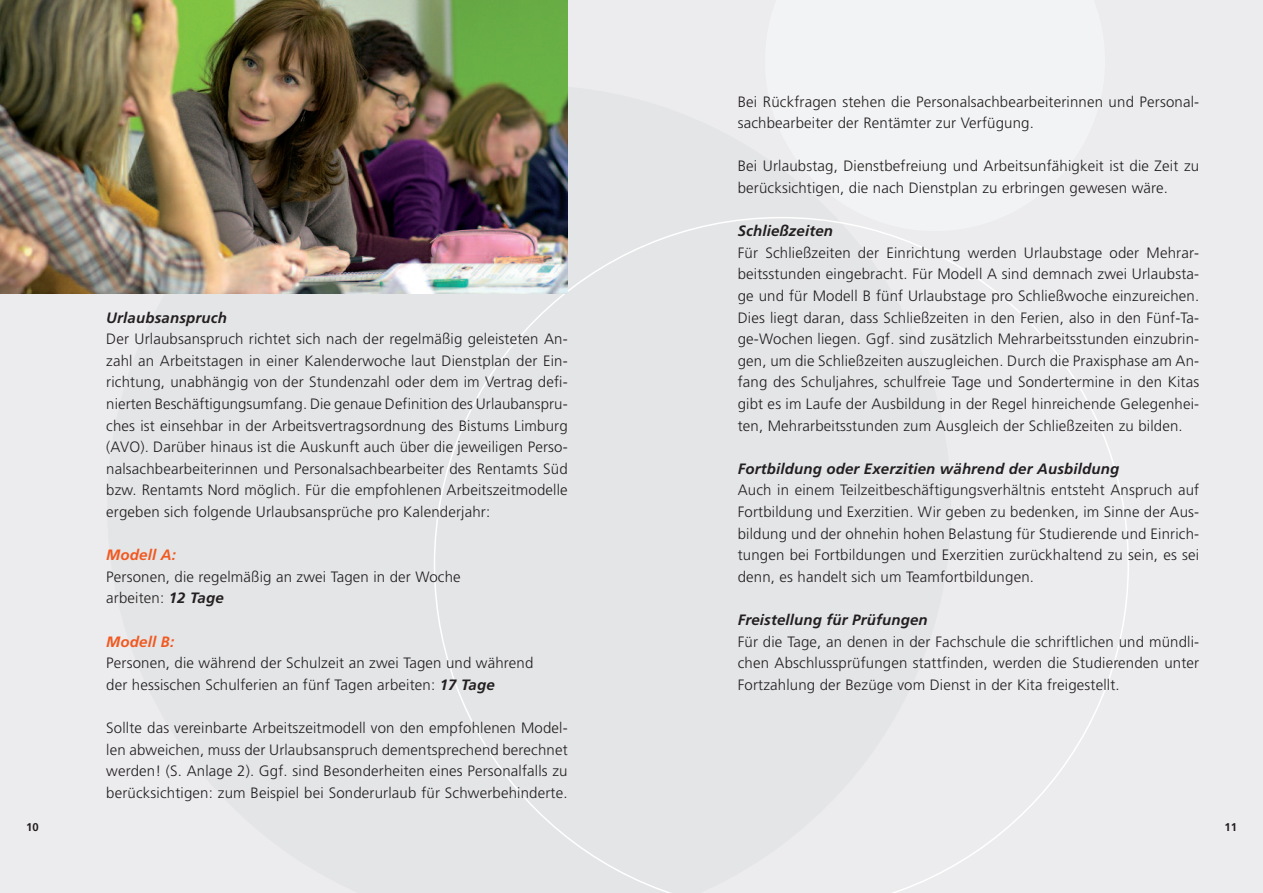
<style>
.page{position:relative;width:1263px;height:893px;background:#ececee}
.page>*{position:absolute;margin:0;border:0;box-sizing:border-box;transform-origin:0 0}
.t1{font:300 15px/21.6px "Frutiger";letter-spacing:.01em;color:#231f20;text-align:justify}
.t2{font:italic 700 15px "Frutiger";letter-spacing:.01em;color:#231f20}
.t3{font:italic 700 15px "Frutiger";letter-spacing:.01em;color:#f15921}
.t4{font:700 11.25px "Frutiger";color:#231f20}
.s1{font-weight:700;font-style:italic}
</style>
<div class="page">
<svg style="left:434px;top:218px;width:695px;height:675px"></svg>
<svg style="left:765px;top:217px;width:340px;height:14px"></svg>
<img style="left:0;top:0;width:568px;height:294px">
<p class="t2" style="left:106px;top:311px;width:122px">Urlaubsanspruch</p>
<p class="t1" style="left:106px;top:329px;width:463px">Der Urlaubsanspruch richtet sich nach der regelmäßig geleisteten An&shy;zahl an Arbeitstagen in einer Kalenderwoche laut Dienstplan der Ein&shy;richtung, unabhängig von der Stundenzahl oder dem im Vertrag defi&shy;nierten Beschäftigungsumfang. Die genaue Definition des Urlaubanspru&shy;ches ist einsehbar in der Arbeitsvertragsordnung des Bistums Limburg (AVO). Darüber hinaus ist die Auskunft auch über die jeweiligen Perso&shy;nalsachbearbeiterinnen und Personalsachbearbeiter des Rentamts Süd bzw. Rentamts Nord möglich. Für die empfohlenen Arbeitszeitmodelle ergeben sich folgende Urlaubsansprüche pro Kalenderjahr:</p>
<p class="t3" style="left:106px;top:549px;width:71px">Modell A:</p>
<p class="t1" style="left:106px;top:567px;width:356px">Personen, die regelmäßig an zwei Tagen in der Woche arbeiten: <span class="s1">12 Tage</span></p>
<p class="t3" style="left:106px;top:635px;width:69px">Modell B:</p>
<p class="t1" style="left:106px;top:653px;width:428px">Personen, die während der Schulzeit an zwei Tagen und während der hessischen Schulferien an fünf Tagen arbeiten: <span class="s1">17 Tage</span></p>
<p class="t1" style="left:106px;top:718px;width:463px">Sollte das vereinbarte Arbeitszeitmodell von den empfohlenen Model&shy;len abweichen, muss der Urlaubsanspruch dementsprechend berechnet werden! (S. Anlage 2). Ggf. sind Besonderheiten eines Personalfalls zu berücksichtigen: zum Beispiel bei Sonderurlaub für Schwerbehinderte.</p>
<p class="t1" style="left:738px;top:92px;width:463px">Bei Rückfragen stehen die Personalsachbearbeiterinnen und Personal&shy;sachbearbeiter der Rentämter zur Verfügung.</p>
<p class="t1" style="left:738px;top:157px;width:463px">Bei Urlaubstag, Dienstbefreiung und Arbeitsunfähigkeit ist die Zeit zu berücksichtigen, die nach Dienstplan zu erbringen gewesen wäre.</p>
<p class="t2" style="left:738px;top:225px;width:97px">Schließzeiten</p>
<p class="t1" style="left:738px;top:243px;width:463px">Für Schließzeiten der Einrichtung werden Urlaubstage oder Mehrar&shy;beitsstunden eingebracht. Für Modell A sind demnach zwei Urlaubsta&shy;ge und für Modell B fünf Urlaubstage pro Schließwoche einzureichen.<br>Dies liegt daran, dass Schließzeiten in den Ferien, also in den Fünf-Ta&shy;ge-Wochen liegen. Ggf. sind zusätzlich Mehrarbeitsstunden einzubrin&shy;gen, um die Schließzeiten auszugleichen. Durch die Praxisphase am An&shy;fang des Schuljahres, schulfreie Tage und Sondertermine in den Kitas gibt es im Laufe der Ausbildung in der Regel hinreichende Gelegenhei&shy;ten, Mehrarbeitsstunden zum Ausgleich der Schließzeiten zu bilden.</p>
<p class="t2" style="left:738px;top:463px;width:383px">Fortbildung oder Exerzitien während der Ausbildung</p>
<p class="t1" style="left:738px;top:481px;width:463px">Auch in einem Teilzeitbeschäftigungsverhältnis entsteht Anspruch auf Fortbildung und Exerzitien. Wir geben zu bedenken, im Sinne der Aus&shy;bildung und der ohnehin hohen Belastung für Studierende und Einrich&shy;tungen bei Fortbildungen und Exerzitien zurückhaltend zu sein, es sei denn, es handelt sich um Teamfortbildungen.</p>
<p class="t2" style="left:738px;top:614px;width:191px">Freistellung für Prüfungen</p>
<p class="t1" style="left:738px;top:632px;width:463px">Für die Tage, an denen in der Fachschule die schriftlichen und mündli&shy;chen Abschlussprüfungen stattfinden, werden die Studierenden unter Fortzahlung der Bezüge vom Dienst in der Kita freigestellt.</p>
<p class="t4" style="left:26px;top:823px;width:14px">10</p>
<p class="t4" style="left:1224px;top:823px;width:14px">11</p>
</div>
